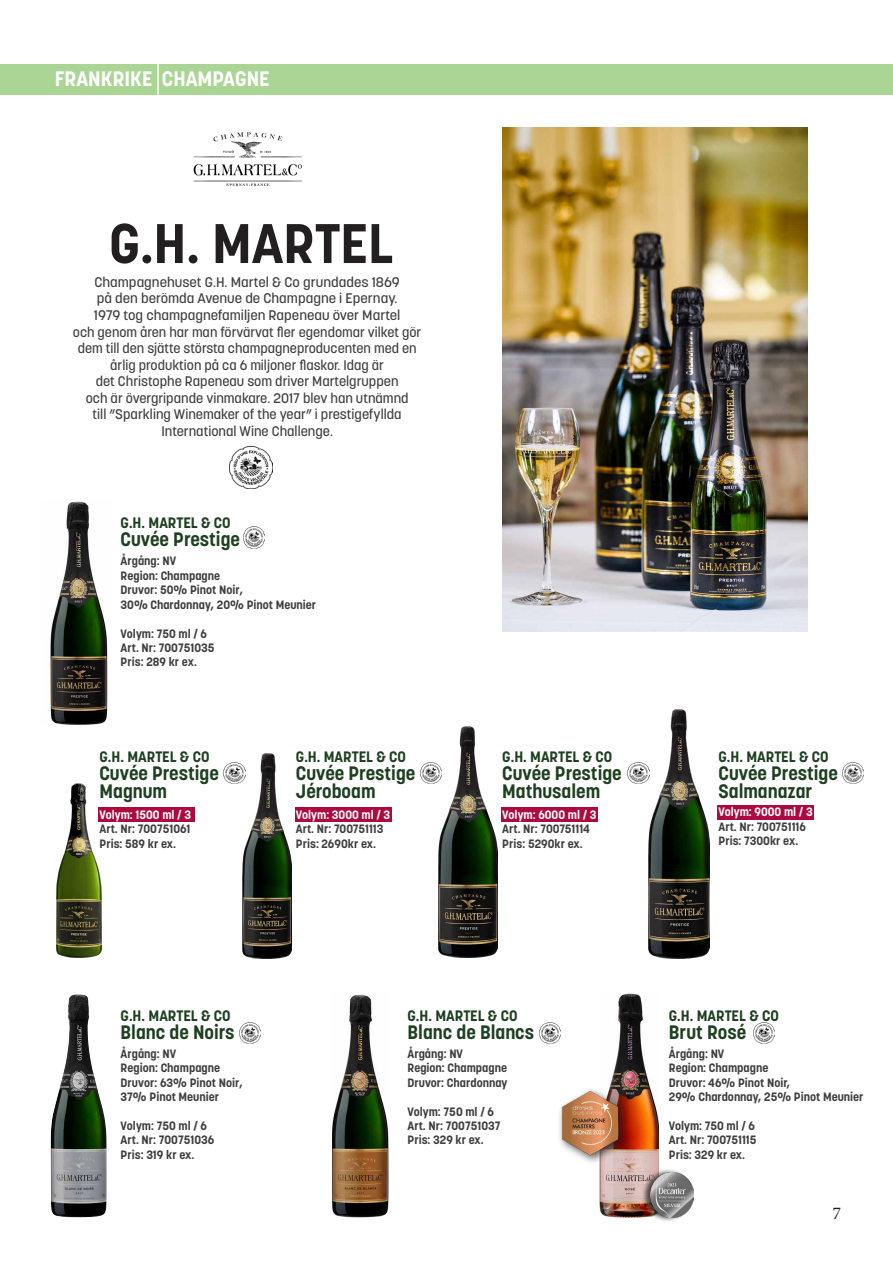
<style>
.page{position:relative;width:893px;height:1263px;background:#fff}
.page>*{position:absolute;margin:0;border:0;box-sizing:border-box;transform-origin:0 0}
.t1{font:700 55.2px "Korolev";color:#231f20}
.t2{font:700 20.7px "Korolev";color:#fff}
.t3{font:700 19.35px "Korolev";color:#1e4020}
.t4{font:18px "Minion Pro";color:#231f20}
.t5{font:700 15px "Korolev";color:#1e4020}
.t6{font:500 13.8px/16.5px "Korolev";color:#3e3e3f;text-align:center}
.t7{font:700 12px/14.4px "Korolev";color:#3e3e3f}
.t8{font:700 12px "Korolev";color:#fff}
</style>
<div class="page">
<div style="left:717px;top:805px;width:97px;height:15px;background:#af0a3d"></div>
<div style="left:501px;top:808px;width:97px;height:14px;background:#af0a3d"></div>
<div style="left:295px;top:808px;width:97px;height:14px;background:#af0a3d"></div>
<img style="left:242px;top:754px;width:49px;height:205px">
<img style="left:438px;top:726px;width:59px;height:232px">
<img style="left:649px;top:709px;width:61px;height:250px">
<img style="left:332px;top:994px;width:56px;height:223px">
<img style="left:51px;top:994px;width:56px;height:223px">
<img style="left:193px;top:132px;width:109px;height:55px">
<div style="left:0;top:64px;width:893px;height:30px;background:#abd594"></div>
<hr style="left:157px;top:64px;width:2px;height:30px;background:#fff">
<img style="left:502px;top:128px;width:306px;height:503px">
<img style="left:230px;top:446px;width:42px;height:43px">
<img style="left:539px;top:1022px;width:22px;height:22px">
<img style="left:239px;top:1022px;width:22px;height:22px">
<img style="left:50px;top:501px;width:58px;height:224px">
<img style="left:243px;top:527px;width:22px;height:21px">
<img style="left:600px;top:993px;width:59px;height:224px">
<img style="left:753px;top:1022px;width:22px;height:22px">
<img style="left:628px;top:762px;width:21px;height:21px">
<img style="left:420px;top:762px;width:21px;height:21px">
<img style="left:843px;top:762px;width:21px;height:21px">
<div style="left:557px;top:1087px;width:72px;height:78px;background:#231f20;opacity:.75"></div>
<img style="left:561px;top:1089px;width:61px;height:70px">
<div style="left:642px;top:1168px;width:52px;height:54px;background:#231f20;opacity:.75"></div>
<img style="left:650px;top:1172px;width:43px;height:45px">
<div style="left:98px;top:808px;width:97px;height:14px;background:#af0a3d"></div>
<img style="left:57px;top:783px;width:44px;height:174px">
<img style="left:224px;top:762px;width:21px;height:21px">
<p class="t2" style="left:55px;top:66px;width:216px">FRANKRIKE CHAMPAGNE</p>
<p class="t1" style="left:109px;top:209px;width:285px">G.H. MARTEL</p>
<p class="t6" style="left:94px;top:274px;width:307px">Champagnehuset G.H. Martel &amp; Co grundades 1869</p>
<p class="t6" style="left:97px;top:290px;width:302px">på den berömda Avenue de Champagne i Epernay.</p>
<p class="t6" style="left:94px;top:307px;width:308px">1979 tog champagnefamiljen Rapeneau över Martel</p>
<p class="t6" style="left:73px;top:323px;width:350px">och genom åren har man förvärvat fler egendomar vilket gör dem till den sjätte största champagneproducenten med en årlig produktion på ca 6 miljoner flaskor. Idag är</p>
<p class="t6" style="left:96px;top:373px;width:304px">det Christophe Rapeneau som driver Martelgruppen</p>
<p class="t6" style="left:86px;top:390px;width:324px">och är övergripande vinmakare. 2017 blev han utnämnd</p>
<p class="t6" style="left:93px;top:406px;width:311px">till ”Sparkling Winemaker of the year” i prestigefyllda</p>
<p class="t6" style="left:161px;top:423px;width:173px">International Wine Challenge.</p>
<p class="t5" style="left:121px;top:514px;width:112px">G.H. MARTEL &amp; CO</p>
<p class="t3" style="left:121px;top:527px;width:121px">Cuvée Prestige</p>
<p class="t7" style="left:121px;top:554px;width:57px">Årgång: NV</p>
<p class="t7" style="left:121px;top:568px;width:101px">Region: Champagne</p>
<p class="t7" style="left:121px;top:583px;width:124px">Druvor: 50% Pinot Noir,</p>
<p class="t7" style="left:121px;top:597px;width:197px">30% Chardonnay, 20% Pinot Meunier</p>
<p class="t7" style="left:121px;top:626px;width:88px">Volym: 750 ml / 6</p>
<p class="t7" style="left:121px;top:640px;width:95px">Art. Nr: 700751035</p>
<p class="t7" style="left:121px;top:655px;width:78px">Pris: 289 kr ex.</p>
<p class="t5" style="left:100px;top:747px;width:112px">G.H. MARTEL &amp; CO</p>
<p class="t3" style="left:100px;top:761px;width:121px">Cuvée Prestige</p>
<p class="t3" style="left:100px;top:779px;width:69px">Magnum</p>
<p class="t8" style="left:100px;top:807px;width:93px">Volym: 1500 ml / 3</p>
<p class="t7" style="left:100px;top:822px;width:93px">Art. Nr: 700751061</p>
<p class="t7" style="left:100px;top:836px;width:78px">Pris: 589 kr ex.</p>
<p class="t5" style="left:296px;top:747px;width:112px">G.H. MARTEL &amp; CO</p>
<p class="t3" style="left:296px;top:761px;width:121px">Cuvée Prestige</p>
<p class="t3" style="left:296px;top:779px;width:81px">Jéroboam</p>
<p class="t8" style="left:296px;top:807px;width:96px">Volym: 3000 ml / 3</p>
<p class="t7" style="left:296px;top:822px;width:89px">Art. Nr: 700751113</p>
<p class="t7" style="left:296px;top:836px;width:82px">Pris: 2690kr ex.</p>
<p class="t5" style="left:502px;top:747px;width:112px">G.H. MARTEL &amp; CO</p>
<p class="t3" style="left:502px;top:761px;width:121px">Cuvée Prestige</p>
<p class="t3" style="left:502px;top:779px;width:99px">Mathusalem</p>
<p class="t8" style="left:502px;top:807px;width:96px">Volym: 6000 ml / 3</p>
<p class="t7" style="left:502px;top:822px;width:89px">Art. Nr: 700751114</p>
<p class="t7" style="left:502px;top:836px;width:82px">Pris: 5290kr ex.</p>
<p class="t5" style="left:718px;top:747px;width:112px">G.H. MARTEL &amp; CO</p>
<p class="t3" style="left:718px;top:761px;width:121px">Cuvée Prestige</p>
<p class="t3" style="left:718px;top:779px;width:95px">Salmanazar</p>
<p class="t8" style="left:718px;top:804px;width:96px">Volym: 9000 ml / 3</p>
<p class="t7" style="left:718px;top:819px;width:89px">Art. Nr: 700751116</p>
<p class="t7" style="left:718px;top:834px;width:81px">Pris: 7300kr ex.</p>
<p class="t5" style="left:121px;top:1006px;width:112px">G.H. MARTEL &amp; CO</p>
<p class="t3" style="left:121px;top:1020px;width:116px">Blanc de Noirs</p>
<p class="t7" style="left:121px;top:1046px;width:57px">Årgång: NV</p>
<p class="t7" style="left:121px;top:1061px;width:101px">Region: Champagne</p>
<p class="t7" style="left:121px;top:1075px;width:124px">Druvor: 63% Pinot Noir,<br>37% Pinot Meunier</p>
<p class="t7" style="left:121px;top:1118px;width:88px">Volym: 750 ml / 6</p>
<p class="t7" style="left:121px;top:1133px;width:95px">Art. Nr: 700751036</p>
<p class="t7" style="left:121px;top:1147px;width:75px">Pris: 319 kr ex.</p>
<p class="t5" style="left:407px;top:1006px;width:112px">G.H. MARTEL &amp; CO</p>
<p class="t3" style="left:407px;top:1020px;width:128px">Blanc de Blancs</p>
<p class="t7" style="left:407px;top:1046px;width:57px">Årgång: NV</p>
<p class="t7" style="left:407px;top:1061px;width:101px">Region: Champagne</p>
<p class="t7" style="left:407px;top:1075px;width:101px">Druvor: Chardonnay</p>
<p class="t7" style="left:407px;top:1104px;width:88px">Volym: 750 ml / 6</p>
<p class="t7" style="left:407px;top:1118px;width:94px">Art. Nr: 700751037</p>
<p class="t7" style="left:407px;top:1133px;width:78px">Pris: 329 kr ex.</p>
<p class="t5" style="left:669px;top:1006px;width:112px">G.H. MARTEL &amp; CO</p>
<p class="t3" style="left:669px;top:1020px;width:79px">Brut Rosé</p>
<p class="t7" style="left:669px;top:1046px;width:57px">Årgång: NV</p>
<p class="t7" style="left:669px;top:1061px;width:101px">Region: Champagne</p>
<p class="t7" style="left:669px;top:1075px;width:196px">Druvor: 46% Pinot Noir,<br>29% Chardonnay, 25% Pinot Meunier</p>
<p class="t7" style="left:669px;top:1118px;width:88px">Volym: 750 ml / 6</p>
<p class="t7" style="left:669px;top:1133px;width:89px">Art. Nr: 700751115</p>
<p class="t7" style="left:669px;top:1147px;width:78px">Pris: 329 kr ex.</p>
<p class="t4" style="left:832px;top:1201px;width:10px">7</p>
</div>
